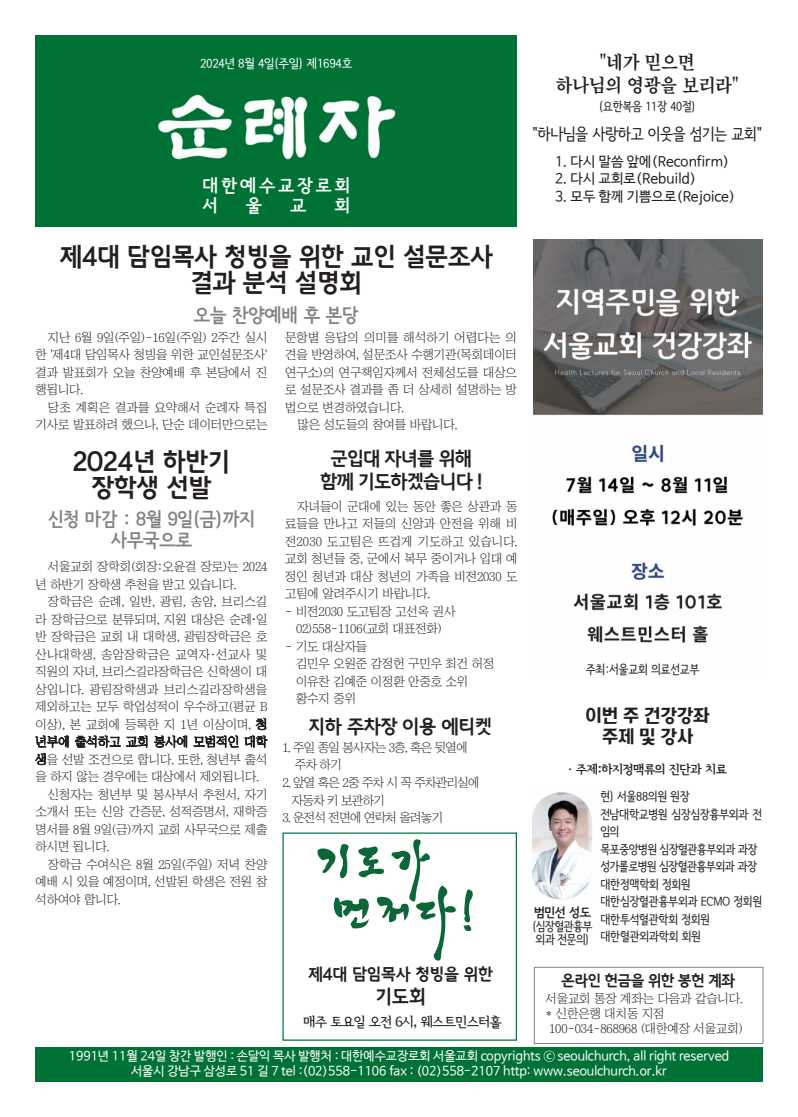
<style>
.page{position:relative;width:798px;height:1117px;background:#fff}
.page>*{position:absolute;margin:0;border:0;box-sizing:border-box;transform-origin:0 0}
.t1{font:25px "Goyang Deogyang B";letter-spacing:-.025em;color:#231f20}
.t2{font:18.75px "Seoul Namsan EB";letter-spacing:-.01em;color:#808285}
.t3{font:18.75px "Goyang Deogyang B";letter-spacing:-.05em;color:#231f20}
.t4{font:18.75px "Chosun Km";letter-spacing:-.025em;color:#231f20}
.t5{font:18.75px "TT Hayanbaram R";letter-spacing:-.025em;color:#231f20}
.t6{font:18.75px "Goyang Deogyang B";letter-spacing:-.03em;color:#231f20}
.t7{font:17.5px "Seoul Namsan EB";letter-spacing:.17em;color:#fff}
.t8{font:16.25px "Se N CM";letter-spacing:-.025em;color:#231f20}
.t9{font:16.25px "Goyang Deogyang B";letter-spacing:-.025em;color:#231f20}
.t10{font:15px "Goyang Deogyang B";letter-spacing:-.05em;color:#231f20}
.t11{font:13.75px "Nanum Barun Gothic";letter-spacing:.01em;color:#231f20}
.t12{font:13.75px "Seoul Hangang B";letter-spacing:-.05em;color:#231f20}
.t13{font:12.5px/17.5px "Chosunilbo NM";letter-spacing:-.01em;color:#231f20;text-align:justify}
.t14{font:12.5px "Nanum Barun Gothic";color:#fff}
.t15{font:12.5px/17.5px "Se N CM";letter-spacing:-.025em;color:#231f20}
.t16{font:12.5px "Chosunilbo NM";letter-spacing:-.05em;color:#231f20}
.t17{font:12.5px/13.8px "Se N CM";letter-spacing:-.05em;color:#231f20}
.t18{font:12.5px "Se N CM";letter-spacing:-.025em;color:#fff;scale:1.06 1}
.t19{font:12.5px "Seoul Hangang EB";letter-spacing:-.025em;color:#231f20}
.t20{font:12.5px "Seoul Namsan EB";color:#231f20}
.s1{font-family:"Goyang Deogyang B"}
</style>
<div class="page">
<div style="left:35px;top:1046px;width:727px;height:35px;background:#007236"></div>
<img style="left:35px;top:35px;width:481px;height:192px">
<div style="left:534px;top:966px;width:229px;height:77px;border:1px solid #808285"></div>
<img style="left:533px;top:239px;width:228px;height:404px">
<img style="left:532px;top:792px;width:60px;height:108px">
<svg style="left:317px;top:839px;width:139px;height:121px"></svg>
<svg style="left:463px;top:889px;width:10px;height:41px"></svg>
<p class="t18" style="left:200px;top:58px;width:145px">2024년 8월 4일(주일) 제1694호</p>
<p class="t7" style="left:202px;top:177px;width:149px">대한예수교장로회</p>
<p class="t7" style="left:202px;top:197px;width:17px">서</p>
<p class="t7" style="left:246px;top:197px;width:17px">울</p>
<p class="t7" style="left:290px;top:197px;width:17px">교</p>
<p class="t7" style="left:334px;top:197px;width:17px">회</p>
<p class="t1" style="left:59px;top:242px;width:435px">제4대 담임목사 청빙을 위한 교인 설문조사</p>
<p class="t1" style="left:190px;top:268px;width:174px">결과 분석 설명회</p>
<p class="t2" style="left:194px;top:305px;width:166px">오늘 찬양예배 후 본당</p>
<p class="t13" style="left:35px;top:328px;width:233px;text-indent:12px">지난 6월 9일(주일)-16일(주일) 2주간 실시 한 '제4대 담임목사 청빙을 위한 교인설문조사' 결과 발표회가 오늘 찬양예배 후 본당에서 진 행됩니다.</p>
<p class="t13" style="left:35px;top:398px;width:233px;text-align:right">당초 계획은 결과를 요약해서 순례자 특집 기사로 발표하려 했으나, 단순 데이터만으로는</p>
<p class="t1" style="left:72px;top:447px;width:160px">2024년 하반기</p>
<p class="t1" style="left:91px;top:473px;width:121px">장학생 선발</p>
<p class="t2" style="left:48px;top:509px;width:208px">신청 마감 : 8월 9일(금)까지</p>
<p class="t2" style="left:111px;top:530px;width:83px">사무국으로</p>
<p class="t13" style="left:35px;top:557px;width:233px;text-indent:12px">서울교회 장학회(회장:오윤걸 장로)는 2024 년 하반기 장학생 추천을 받고 있습니다.</p>
<p class="t13" style="left:35px;top:592px;width:233px;text-indent:12px">장학금은 순례, 일반, 광림, 송암, 브리스길 라 장학금으로 분류되며, 지원 대상은 순례<span class="s1">·</span>일 반 장학금은 교회 내 대학생, 광림장학금은 호 산나대학생, 송암장학금은 교역자·선교사 및 직원의 자녀, 브리스길라장학금은 신학생이 대 상입니다. 광림장학생과 브리스길라장학생을 제외하고는 모두 학업성적이 우수하고(평균 B 이상), 본 교회에 등록한 지 1년 이상이며, 청 년부에 출석하고 교회 봉사에 모범적인 대학 생을 선발 조건으로 합니다. 또한, 청년부 출석 을 하지 않는 경우에는 대상에서 제외됩니다.</p>
<p class="t13" style="left:35px;top:785px;width:233px;text-indent:12px">신청자는 청년부 및 봉사부서 추천서, 자기 소개서 또는 신앙 간증문, 성적증명서, 재학증 명서를 8월 9일(금)까지 교회 사무국으로 제출 하시면 됩니다.</p>
<p class="t13" style="left:35px;top:855px;width:233px;text-indent:12px">장학금 수여식은 8월 25일(주일) 저녁 찬양 예배 시 있을 예정이며, 선발된 학생은 전원 참 석하여야 합니다.</p>
<p class="t13" style="left:285px;top:328px;width:233px">문항별 응답의 의미를 해석하기 어렵다는 의 견을 반영하여, 설문조사 수행기관(목회데이터 연구소)의 연구책임자께서 전체성도를 대상으 로 설문조사 결과를 좀 더 상세히 설명하는 방 법으로 변경하였습니다.</p>
<p class="t13" style="left:297px;top:416px;width:161px">많은 성도들의 참여를 바랍니다.</p>
<p class="t3" style="left:330px;top:447px;width:143px">군입대 자녀를 위해</p>
<p class="t3" style="left:320px;top:471px;width:164px">함께 기도하겠습니다 !</p>
<p class="t13" style="left:285px;top:497px;width:234px;text-indent:12px">자녀들이 군대에 있는 동안 좋은 상관과 동 료들을 만나고 저들의 신앙과 안전을 위해 비 전2030 도고팀은 뜨겁게 기도하고 있습니다. 교회 청년들 중, 군에서 복무 중이거나 입대 예 정인 청년과 대상 청년의 가족을 비전2030 도 고팀에 알려주시기 바랍니다.</p>
<p class="t13" style="left:285px;top:602px;width:172px">- 비전2030 도고팀장 고선옥 권사</p>
<p class="t13" style="left:296px;top:619px;width:148px">02)558-1106(교회 대표전화)</p>
<p class="t13" style="left:285px;top:637px;width:84px">- 기도 대상자들</p>
<p class="t13" style="left:296px;top:654px;width:200px">김민우 오원준 감정헌 구민우 최건 허정</p>
<p class="t13" style="left:296px;top:672px;width:174px">이유찬 김예준 이정환 안중호 소위</p>
<p class="t13" style="left:296px;top:689px;width:62px">황수지 중위</p>
<p class="t6" style="left:308px;top:715px;width:185px">지하 주차장 이용 에티켓</p>
<p class="t16" style="left:282px;top:741px;width:187px">1. 주일 종일 봉사자는 3층, 혹은 뒷열에</p>
<p class="t13" style="left:295px;top:756px;width:48px">주차 하기</p>
<p class="t16" style="left:282px;top:776px;width:198px">2. 앞열 혹은 2중 주차 시 꼭 주차관리실에</p>
<p class="t13" style="left:292px;top:791px;width:94px">자동차 키 보관하기</p>
<p class="t16" style="left:282px;top:811px;width:162px">3. 운전석 전면에 연락처 올려놓기</p>
<p class="t9" style="left:308px;top:964px;width:186px">제4대 담임목사 청빙을 위한</p>
<p class="t3" style="left:375px;top:985px;width:52px">기도회</p>
<p class="t12" style="left:303px;top:1014px;width:200px">매주 토요일 오전 6시, 웨스트민스터홀</p>
<p class="t4" style="left:599px;top:53px;width:97px">"네가 믿으면</p>
<p class="t4" style="left:555px;top:75px;width:185px">하나님의 영광을 보리라"</p>
<p class="t15" style="left:598px;top:97px;width:98px">(요한복음 11장 40절)</p>
<p class="t8" style="left:532px;top:126px;width:232px">"하나님을 사랑하고 이웃을 섬기는 교회"</p>
<p class="t11" style="left:555px;top:154px;width:176px">1. 다시 말씀 앞에(Reconfirm)</p>
<p class="t11" style="left:555px;top:172px;width:143px">2. 다시 교회로(Rebuild)</p>
<p class="t11" style="left:555px;top:189px;width:182px">3. 모두 함께 기쁨으로(Rejoice)</p>
<p class="t15" style="left:585px;top:660px;width:115px">주최:서울교회 의료선교부</p>
<p class="t5" style="left:585px;top:705px;width:126px">이번 주 건강강좌</p>
<p class="t5" style="left:601px;top:727px;width:93px">주제 및 강사</p>
<p class="t19" style="left:568px;top:762px;width:160px"><span class="s1">·</span> 주제:하지정맥류의 진단과 치료</p>
<p class="t20" style="left:534px;top:905px;width:58px">범민선 성도</p>
<p class="t17" style="left:532px;top:918px;width:62px">(심장혈관흉부 외과 전문의)</p>
<p class="t15" style="left:600px;top:787px;width:91px">현) 서울88의원 원장</p>
<p class="t15" style="left:600px;top:805px;width:163px">전남대학교병원 심장심장흉부외과 전 임의</p>
<p class="t17" style="left:600px;top:842px;width:159px">목포중앙병원 심장혈관흉부외과 과장</p>
<p class="t17" style="left:600px;top:859px;width:158px">성가롤로병원 심장혈관흉부외과 과장</p>
<p class="t15" style="left:600px;top:875px;width:92px">대한정맥학회 정회원</p>
<p class="t15" style="left:600px;top:892px;width:163px">대한심장혈관흉부외과 ECMO 정회원</p>
<p class="t15" style="left:600px;top:910px;width:111px">대한투석혈관학회 정회원</p>
<p class="t15" style="left:600px;top:927px;width:102px">대한혈관외과학회 회원</p>
<p class="t10" style="left:561px;top:971px;width:175px">온라인 헌금을 위한 봉헌 계좌</p>
<p class="t13" style="left:545px;top:989px;width:199px">서울교회 통장 계좌는 다음과 같습니다.</p>
<p class="t13" style="left:545px;top:1004px;width:121px">* 신한은행 대치동 지점</p>
<p class="t13" style="left:549px;top:1019px;width:195px">100-034-868968 (대한예장 서울교회)</p>
<p class="t14" style="left:69px;top:1049px;width:661px">1991년 11월 24일 창간 발행인 : 손달익 목사 발행처 : 대한예수교장로회 서울교회 copyrights ⓒ seoulchurch, all right reserved</p>
<p class="t14" style="left:131px;top:1064px;width:537px">서울시 강남구 삼성로 51 길 7 tel :(02)558-1106 fax : (02)558-2107 http: www.seoulchurch.or.kr</p>
</div>
